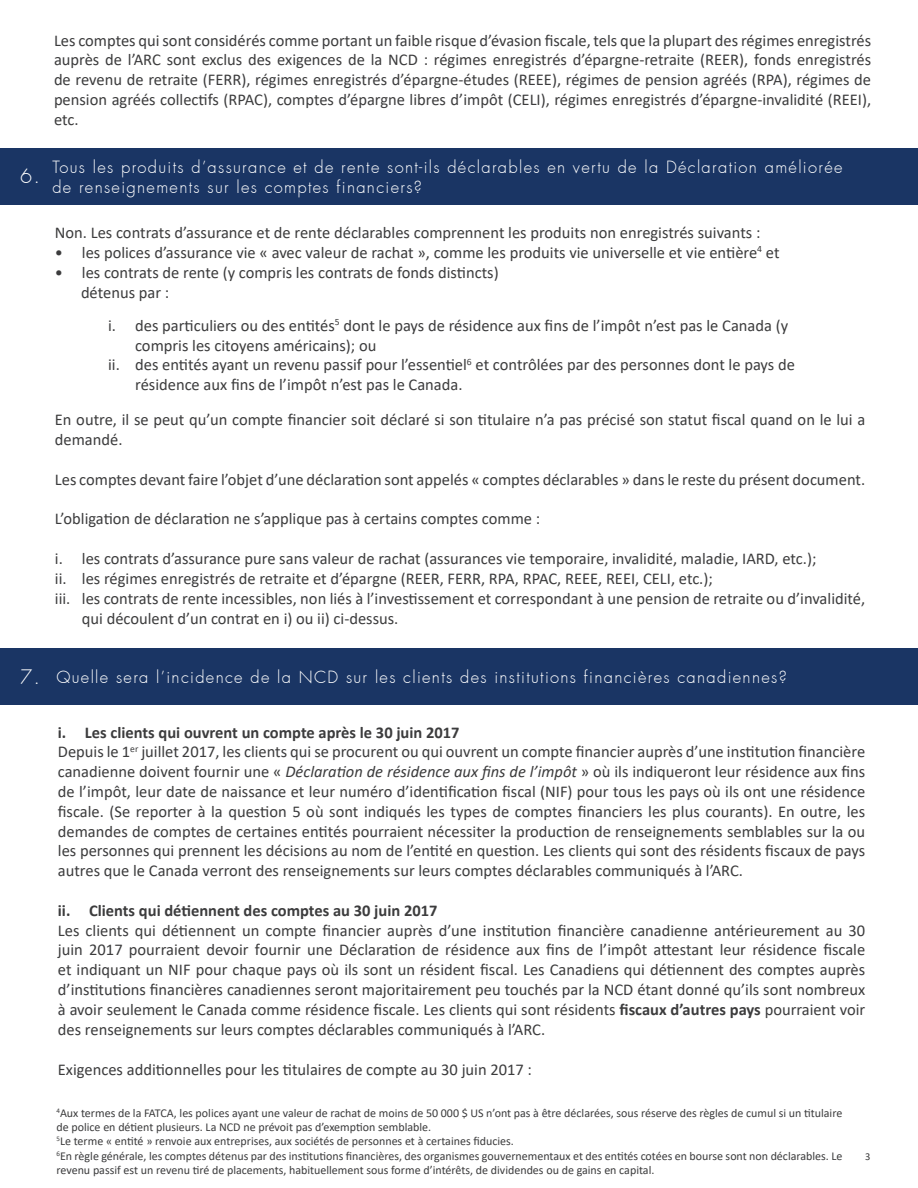
<style>
.page{position:relative;width:918px;height:1188px;background:#fff}
.page>*{position:absolute;margin:0;border:0;box-sizing:border-box;transform-origin:0 0}
.t1{font:300 19.5px "Futura";color:#fff}
.t2{font:16.5px/19.8px "Calibri";color:#3c3c3d}
.t3{font:300 16.5px/19.8px "Futura";letter-spacing:.08em;color:#fff}
.t4{font:700 16.5px "Calibri";color:#3c3c3d}
.t5{font:12px/14.4px "Calibri";color:#3c3c3d}
.t6{font:10.5px "Calibri";color:#3c3c3d}
.s1{font-weight:700}
.s2{font-style:italic}
</style>
<div class="page">
<div style="left:0;top:648px;width:918px;height:57px;background:#1a3564"></div>
<div style="left:0;top:148px;width:918px;height:56px;background:#1a3564"></div>
<p class="t1" style="left:20px;top:164px;width:21px">6.</p>
<p class="t2" style="left:54px;top:30px;width:819px;text-align:justify">Les comptes qui sont considérés comme portant un faible risque d’évasion fiscale, tels que la plupart des régimes enregistrés auprès de l’ARC sont exclus des exigences de la NCD : régimes enregistrés d’épargne-retraite (REER), fonds enregistrés de revenu de retraite (FERR), régimes enregistrés d’épargne-études (REEE), régimes de pension agréés (RPA), régimes de pension agréés collectifs (RPAC), comptes d’épargne libres d’impôt (CELI), régimes enregistrés d’épargne-invalidité (REEI), etc.</p>
<p class="t3" style="left:52px;top:158px;width:792px">Tous les produits d’assurance et de rente sont-ils déclarables en vertu de la Déclaration améliorée de renseignements sur les comptes financiers?</p>
<p class="t2" style="left:55px;top:222px;width:707px">Non. Les contrats d’assurance et de rente déclarables comprennent les produits non enregistrés suivants :</p>
<p class="t2" style="left:55px;top:242px;width:726px">• les polices d’assurance vie « avec valeur de rachat », comme les produits vie universelle et vie entière<sup>4</sup> et</p>
<p class="t2" style="left:81px;top:262px;width:419px;text-indent:-26px">• les contrats de rente (y compris les contrats de fonds distincts) détenus par :</p>
<p class="t2" style="left:108px;top:315px;width:682px">i. des particuliers ou des entités<sup>5</sup> dont le pays de résidence aux fins de l’impôt n’est pas le Canada (y</p>
<p class="t2" style="left:135px;top:335px;width:243px">compris les citoyens américains); ou</p>
<p class="t2" style="left:108px;top:355px;width:688px">ii. des entités ayant un revenu passif pour l’essentiel<sup>6</sup> et contrôlées par des personnes dont le pays de</p>
<p class="t2" style="left:135px;top:374px;width:329px">résidence aux fins de l’impôt n’est pas le Canada.</p>
<p class="t2" style="left:55px;top:410px;width:812px">En outre, il se peut qu’un compte financier soit déclaré si son titulaire n’a pas précisé son statut fiscal quand on le lui a demandé.</p>
<p class="t2" style="left:55px;top:469px;width:812px">Les comptes devant faire l’objet d’une déclaration sont appelés « comptes déclarables » dans le reste du présent document.</p>
<p class="t2" style="left:55px;top:509px;width:487px">L’obligation de déclaration ne s’applique pas à certains comptes comme :</p>
<p class="t2" style="left:55px;top:548px;width:763px">i. les contrats d’assurance pure sans valeur de rachat (assurances vie temporaire, invalidité, maladie, IARD, etc.);</p>
<p class="t2" style="left:55px;top:568px;width:659px">ii. les régimes enregistrés de retraite et d’épargne (REER, FERR, RPA, RPAC, REEE, REEI, CELI, etc.);</p>
<p class="t2" style="left:55px;top:588px;width:812px">iii. les contrats de rente incessibles, non liés à l’investissement et correspondant à une pension de retraite ou d’invalidité,</p>
<p class="t2" style="left:82px;top:609px;width:318px">qui découlent d’un contrat en i) ou ii) ci-dessus.</p>
<p class="t1" style="left:20px;top:665px;width:21px">7.</p>
<p class="t3" style="left:56px;top:667px;width:732px">Quelle sera l’incidence de la NCD sur les clients des institutions financières canadiennes?</p>
<p class="t2" style="left:58px;top:722px;width:809px"><span class="s1">i. Les clients qui ouvrent un compte après le 30 juin 2017<br></span>Depuis le 1<sup>er</sup> juillet 2017, les clients qui se procurent ou qui ouvrent un compte financier auprès d’une institution financière canadienne doivent fournir une « <span class="s2">Déclaration de résidence aux fins de l’impôt</span> » où ils indiqueront leur résidence aux fins de l’impôt, leur date de naissance et leur numéro d’identification fiscal (NIF) pour tous les pays où ils ont une résidence fiscale. (Se reporter à la question 5 où sont indiqués les types de comptes financiers les plus courants). En outre, les demandes de comptes de certaines entités pourraient nécessiter la production de renseignements semblables sur la ou les personnes qui prennent les décisions au nom de l’entité en question. Les clients qui sont des résidents fiscaux de pays autres que le Canada verront des renseignements sur leurs comptes déclarables communiqués à l’ARC.</p>
<p class="t4" style="left:58px;top:899px;width:381px">ii. Clients qui détiennent des comptes au 30 juin 2017</p>
<p class="t2" style="left:58px;top:920px;width:809px;text-align:justify">Les clients qui détiennent un compte financier auprès d’une institution financière canadienne antérieurement au 30 juin 2017 pourraient devoir fournir une Déclaration de résidence aux fins de l’impôt attestant leur résidence fiscale et indiquant un NIF pour chaque pays où ils sont un résident fiscal. Les Canadiens qui détiennent des comptes auprès d’institutions financières canadiennes seront majoritairement peu touchés par la NCD étant donné qu’ils sont nombreux à avoir seulement le Canada comme résidence fiscale. Les clients qui sont résidents <span class="s1">fiscaux d’autres pays</span> pourraient voir des renseignements sur leurs comptes déclarables communiqués à l’ARC.</p>
<p class="t2" style="left:58px;top:1059px;width:476px">Exigences additionnelles pour les titulaires de compte au 30 juin 2017 :</p>
<p class="t5" style="left:56px;top:1105px;width:787px"><sup>4</sup>Aux termes de la FATCA, les polices ayant une valeur de rachat de moins de 50 000 $ US n’ont pas à être déclarées, sous réserve des règles de cumul si un titulaire de police en détient plusieurs. La NCD ne prévoit pas d’exemption semblable.<br><sup>5</sup>Le terme « entité » renvoie aux entreprises, aux sociétés de personnes et à certaines fiducies.<br><sup>6</sup>En règle générale, les comptes détenus par des institutions financières, des organismes gouvernementaux et des entités cotées en bourse sont non déclarables. Le revenu passif est un revenu tiré de placements, habituellement sous forme d’intérêts, de dividendes ou de gains en capital.</p>
<p class="t6" style="left:865px;top:1149px;width:7px">3</p>
</div>
